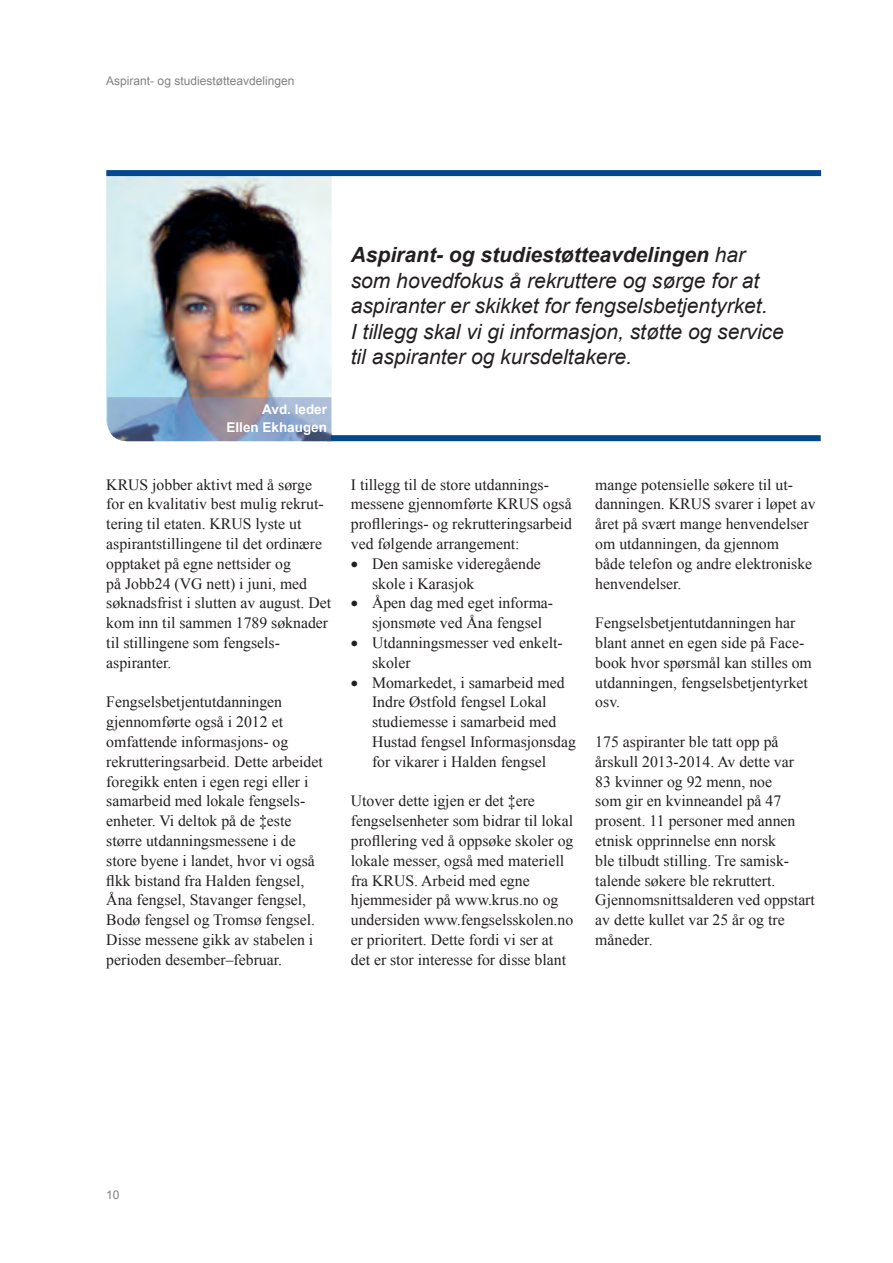
<style>
.page{position:relative;width:893px;height:1263px;background:#fff}
.page>*{position:absolute;margin:0;border:0;box-sizing:border-box;transform-origin:0 0}
.t1{font:italic 21px/25.5px "Arial";color:#231f20}
.t2{font:15.75px/19.8px "Times New Roman";color:#231f20}
.t3{font:700 13.5px/18px "Arial";color:#fff;text-align:right}
.t4{font:12px "Arial";color:#808285}
.s1{font-weight:700}
</style>
<div class="page">
<div style="left:327px;top:435px;width:494px;height:6px;background:#01488f"></div>
<img style="left:106px;top:176px;width:226px;height:265px">
<svg style="left:107px;top:397px;width:224px;height:44px;background:#869ab9"></svg>
<div style="left:106px;top:170px;width:715px;height:6px;background:#01488f"></div>
<p class="t4" style="left:106px;top:73px;width:190px">Aspirant- og studiestøtteavdelingen</p>
<p class="t3" style="left:227px;top:400px;width:102px">Avd. leder<br>Ellen Ekhaugen</p>
<p class="t2" style="left:106px;top:474px;width:226px">KRUS jobber aktivt med å sørge for en kvalitativ best mulig rekrut&shy;tering til etaten. KRUS lyste ut aspirantstillingene til det ordinære opptaket på egne nettsider og<br>på Jobb24 (VG nett) i juni, med søknadsfrist i slutten av august. Det kom inn til sammen 1789 søknader til stillingene som fengsels&shy;aspiranter.</p>
<p class="t2" style="left:106px;top:692px;width:218px">Fengselsbetjentutdanningen gjennomførte også i 2012 et omfattende informasjons- og rekrutteringsarbeid. Dette arbeidet foregikk enten i egen regi eller i samarbeid med lokale fengsels&shy;enheter. Vi deltok på de fleste større utdanningsmessene i de store byene i landet, hvor vi også fikk bistand fra Halden fengsel,<br>Åna fengsel, Stavanger fengsel,<br>Bodø fengsel og Tromsø fengsel.<br>Disse messene gikk av stabelen i perioden desember–februar.</p>
<h1 class="t1" style="left:351px;top:242px;width:434px"><span class="s1">Aspirant- og studiestøtteavdelingen</span> har som hovedfokus å rekruttere og sørge for at aspiranter er skikket for fengselsbetjentyrket.<br>I tillegg skal vi gi informasjon, støtte og service til aspiranter og kursdeltakere.</h1>
<p class="t2" style="left:351px;top:474px;width:223px">I tillegg til de store utdannings&shy;messene gjennomførte KRUS også profilerings- og rekrutteringsarbeid ved følgende arrangement:</p>
<p class="t2" style="left:372px;top:553px;width:170px;text-indent:-21px">• Den samiske videregående skole i Karasjok</p>
<p class="t2" style="left:372px;top:593px;width:183px;text-indent:-21px">• Åpen dag med eget informa&shy;sjonsmøte ved Åna fengsel</p>
<p class="t2" style="left:372px;top:633px;width:192px;text-indent:-21px">• Utdanningsmesser ved enkelt&shy;skoler</p>
<p class="t2" style="left:372px;top:672px;width:205px;text-indent:-21px">• Momarkedet, i samarbeid med<br>Indre Østfold fengsel Lokal studiemesse i samarbeid med<br>Hustad fengsel Informasjonsdag for vikarer i Halden fengsel</p>
<p class="t2" style="left:351px;top:791px;width:224px">Utover dette igjen er det flere fengselsenheter som bidrar til lokal profilering ved å oppsøke skoler og lokale messer, også med materiell fra KRUS. Arbeid med egne hjemmesider på www.krus.no og undersiden www.fengselsskolen.no er prioritert. Dette fordi vi ser at det er stor interesse for disse blant</p>
<p class="t2" style="left:595px;top:474px;width:222px">mange potensielle søkere til ut&shy;danningen. KRUS svarer i løpet av året på svært mange henvendelser om utdanningen, da gjennom<br>både telefon og andre elektroniske henvendelser.</p>
<p class="t2" style="left:595px;top:613px;width:218px">Fengselsbetjentutdanningen har blant annet en egen side på Face&shy;book hvor spørsmål kan stilles om utdanningen, fengselsbetjentyrket osv.</p>
<p class="t2" style="left:595px;top:731px;width:221px">175 aspiranter ble tatt opp på årskull 2013-2014. Av dette var<br>83 kvinner og 92 menn, noe<br>som gir en kvinneandel på 47 prosent. 11 personer med annen etnisk opprinnelse enn norsk<br>ble tilbudt stilling. Tre samisk&shy;talende søkere ble rekruttert.<br>Gjennomsnittsalderen ved oppstart av dette kullet var 25 år og tre måneder.</p>
<p class="t4" style="left:106px;top:1187px;width:15px">10</p>
</div>
